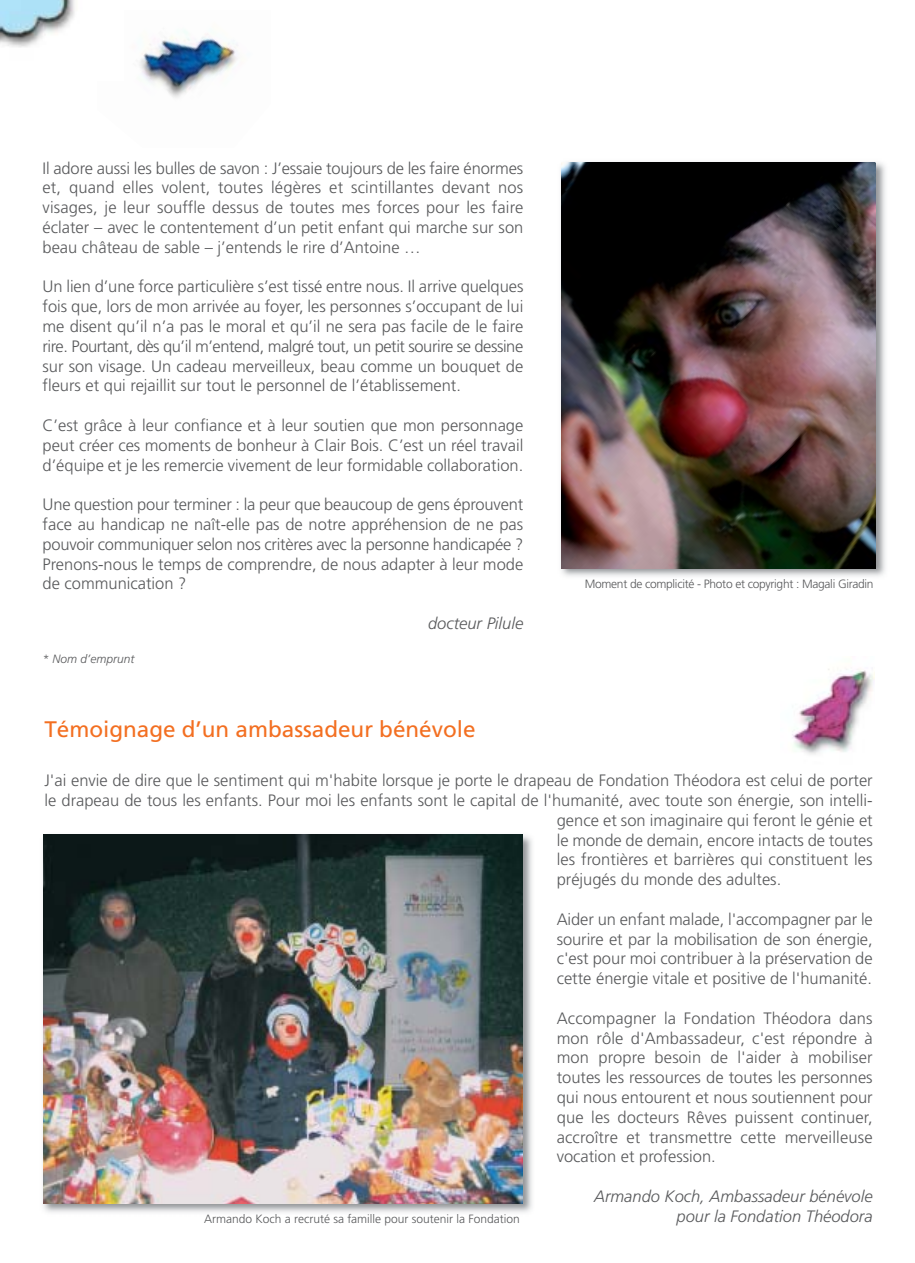
<style>
.page{position:relative;width:915px;height:1263px;background:#fff}
.page>*{position:absolute;margin:0;border:0;box-sizing:border-box;transform-origin:0 0}
.t1{font:22.5px "Frutiger";color:#f36f21}
.t2{font:300 16.5px/19.8px "Frutiger";color:#58595b;text-align:justify}
.t3{font:italic 300 16.5px "Frutiger";color:#58595b}
.t4{font:300 12px "Frutiger";letter-spacing:-.01em;color:#58595b}
.t5{font:italic 300 12px "Frutiger";color:#58595b}
</style>
<div class="page">
<img style="left:561px;top:162px;width:325px;height:415px">
<img style="left:561px;top:163px;width:314px;height:406px">
<img style="left:43px;top:834px;width:489px;height:379px">
<img style="left:43px;top:834px;width:479px;height:370px">
<img style="left:139px;top:30px;width:98px;height:68px">
<img style="left:0;top:0;width:75px;height:48px">
<img style="left:792px;top:669px;width:82px;height:86px">
<p class="t2" style="left:43px;top:159px;width:482px">Il adore aussi les bulles de savon : J’essaie toujours de les faire énormes et, quand elles volent, toutes légères et scintillantes devant nos visages, je leur souffle dessus de toutes mes forces pour les faire éclater – avec le contentement d’un petit enfant qui marche sur son beau château de sable – j’entends le rire d’Antoine …</p>
<p class="t2" style="left:43px;top:278px;width:482px">Un lien d’une force particulière s’est tissé entre nous. Il arrive quelques fois que, lors de mon arrivée au foyer, les personnes s’occupant de lui me disent qu’il n’a pas le moral et qu’il ne sera pas facile de le faire rire. Pourtant, dès qu’il m’entend, malgré tout, un petit sourire se dessine sur son visage. Un cadeau merveilleux, beau comme un bouquet de fleurs et qui rejaillit sur tout le personnel de l’établissement.</p>
<p class="t2" style="left:43px;top:417px;width:482px">C’est grâce à leur confiance et à leur soutien que mon personnage peut créer ces moments de bonheur à Clair Bois. C’est un réel travail d’équipe et je les remercie vivement de leur formidable collaboration.</p>
<p class="t2" style="left:43px;top:496px;width:482px">Une question pour terminer : la peur que beaucoup de gens éprouvent face au handicap ne naît-elle pas de notre appréhension de ne pas pouvoir communiquer selon nos critères avec la personne handicapée ?<br>Prenons-nous le temps de comprendre, de nous adapter à leur mode de communication ?</p>
<p class="t3" style="left:428px;top:617px;width:97px">docteur Pilule</p>
<p class="t5" style="left:43px;top:654px;width:93px">* Nom d’emprunt</p>
<p class="t4" style="left:584px;top:579px;width:290px">Moment de complicité - Photo et copyright : Magali Giradin</p>
<h1 class="t1" style="left:44px;top:720px;width:432px">Témoignage d’un ambassadeur bénévole</h1>
<p class="t2" style="left:44px;top:772px;width:829px">J'ai envie de dire que le sentiment qui m'habite lorsque je porte le drapeau de Fondation Théodora est celui de porter</p>
<p class="t2" style="left:44px;top:792px;width:829px">le drapeau de tous les enfants. Pour moi les enfants sont le capital de l'humanité, avec toute son énergie, son intelli-</p>
<p class="t2" style="left:556px;top:811px;width:317px">gence et son imaginaire qui feront le génie et</p>
<p class="t2" style="left:556px;top:831px;width:317px">le monde de demain, encore intacts de toutes</p>
<p class="t2" style="left:556px;top:851px;width:317px">les frontières et barrières qui constituent les</p>
<p class="t2" style="left:556px;top:871px;width:226px">préjugés du monde des adultes.</p>
<p class="t2" style="left:556px;top:910px;width:317px">Aider un enfant malade, l'accompagner par le sourire et par la mobilisation de son énergie, c'est pour moi contribuer à la préservation de cette énergie vitale et positive de l'humanité.</p>
<p class="t2" style="left:556px;top:1009px;width:317px">Accompagner la Fondation Théodora dans mon rôle d'Ambassadeur, c'est répondre à mon propre besoin de l'aider à mobiliser toutes les ressources de toutes les personnes qui nous entourent et nous soutiennent pour que les docteurs Rêves puissent continuer, accroître et transmettre cette merveilleuse vocation et profession.</p>
<p class="t3" style="left:594px;top:1190px;width:280px">Armando Koch, Ambassadeur bénévole</p>
<p class="t4" style="left:204px;top:1214px;width:317px">Armando Koch a recruté sa famille pour soutenir la Fondation</p>
<p class="t3" style="left:676px;top:1209px;width:197px">pour la Fondation Théodora</p>
</div>
